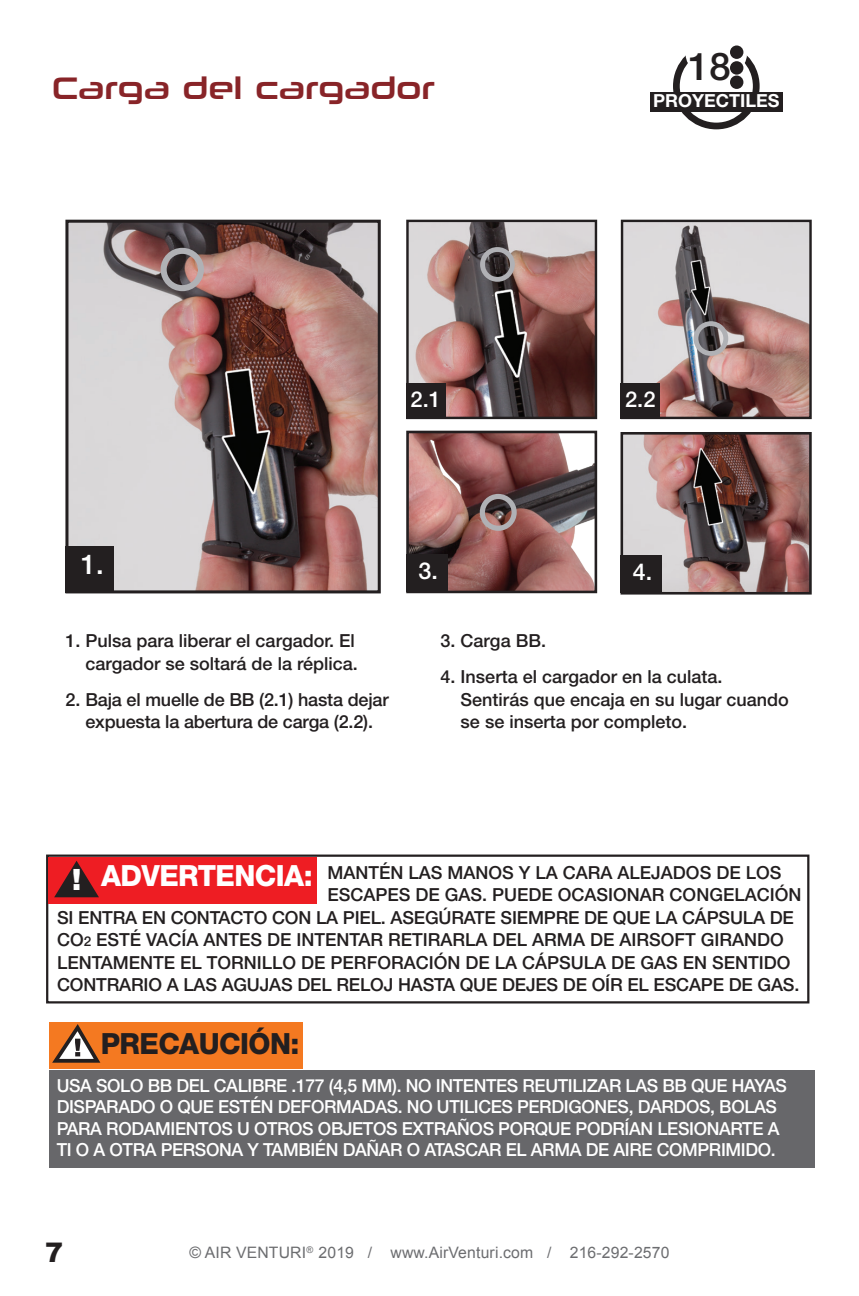
<style>
.page{position:relative;width:859px;height:1296px;background:#fff}
.page>*{position:absolute;margin:0;border:0;box-sizing:border-box;transform-origin:0 0}
.t1{font:500 38.25px "Helvetica Neue LT Std";color:#231f20}
.t2{font:31.5px "Neuropolitical Rg";color:#882428}
.t3{font:800 29.25px "Helvetica Neue LT Std";letter-spacing:-.02em;color:#fff}
.t4{font:800 29.25px "Helvetica Neue LT Std";letter-spacing:-.02em;color:#231f20}
.t5{font:900 29.25px "Arial";color:#fff}
.t6{font:500 27.22px "Helvetica Neue LT Std";color:#fff}
.t7{font:900 27px "Arial";color:#231f20}
.t8{font:500 23.4px "Helvetica Neue LT Std";color:#fff}
.t9{font:500 21.82px "Helvetica Neue LT Std";color:#fff}
.t10{font:500 18px/22.5px "Helvetica Neue LT Std";color:#231f20;text-align:center}
.t11{font:500 18px/21.6px "Helvetica Neue LT Std";letter-spacing:-.02em;color:#fff}
.t12{font:700 18px "Helvetica Neue LT Std";color:#fff}
.t13{font:15.75px "Arial";letter-spacing:.01em;color:#6c6d70}
.s1{font-size:13.5px}
</style>
<div class="page">
<img style="left:69px;top:224px;width:308px;height:365px">
<div style="left:65px;top:220px;width:316px;height:373px;border:3px solid #231f20"></div>
<div style="left:65px;top:547px;width:49px;height:46px;background:#231f20"></div>
<div style="left:46px;top:855px;width:763px;height:149px;border:2px solid #231f20"></div>
<div style="left:48px;top:857px;width:268px;height:46px;background:#ee1d23"></div>
<svg style="left:54px;top:861px;width:45px;height:36px"></svg>
<img style="left:410px;top:435px;width:183px;height:154px">
<div style="left:406px;top:431px;width:191px;height:162px;border:3px solid #231f20"></div>
<div style="left:406px;top:554px;width:42px;height:38px;background:#231f20"></div>
<div style="left:673px;top:43px;width:86px;height:86px;border:7px solid #231f20;border-radius:50%"></div>
<div style="left:650px;top:92px;width:132px;height:19px;background:#231f20"></div>
<div style="left:685px;top:32px;width:62px;height:45px;background:#fff;border-radius:50%"></div>
<div style="left:730px;top:76px;width:13px;height:13px;background:#231f20;border-radius:50%"></div>
<div style="left:730px;top:61px;width:13px;height:14px;background:#231f20;border-radius:50%"></div>
<div style="left:730px;top:45px;width:13px;height:14px;background:#231f20;border-radius:50%"></div>
<div style="left:49px;top:1070px;width:765px;height:98px;background:#67676a"></div>
<div style="left:49px;top:1022px;width:253px;height:46px;background:#f47921"></div>
<svg style="left:52px;top:1024px;width:49px;height:39px"></svg>
<div style="left:161px;top:248px;width:43px;height:43px;border:6px solid #b0b1b5;border-radius:50%"></div>
<div style="left:480px;top:494px;width:37px;height:37px;border:5px solid #b0b1b5;border-radius:50%"></div>
<img style="left:409px;top:223px;width:185px;height:193px">
<div style="left:406px;top:220px;width:191px;height:199px;border:2px solid #231f20"></div>
<div style="left:406px;top:384px;width:39px;height:35px;background:#231f20"></div>
<img style="left:624px;top:436px;width:183px;height:155px">
<div style="left:620px;top:432px;width:191px;height:163px;border:3px solid #231f20"></div>
<div style="left:620px;top:555px;width:42px;height:38px;background:#231f20"></div>
<img style="left:624px;top:223px;width:184px;height:193px">
<div style="left:621px;top:220px;width:190px;height:199px;border:2px solid #231f20"></div>
<div style="left:621px;top:384px;width:39px;height:35px;background:#231f20"></div>
<div style="left:480px;top:247px;width:35px;height:35px;border:5px solid #b0b1b5;border-radius:50%"></div>
<div style="left:693px;top:321px;width:35px;height:35px;border:5px solid #b0b1b5;border-radius:50%"></div>
<p class="t2" style="left:52px;top:68px;width:384px">Carga del cargador</p>
<p class="t6" style="left:81px;top:548px;width:24px">1.</p>
<p class="t9" style="left:410px;top:386px;width:32px">2.1</p>
<p class="t8" style="left:418px;top:557px;width:21px">3.</p>
<p class="t1" style="left:688px;top:43px;width:44px">18</p>
<p class="t12" style="left:653px;top:90px;width:128px">PROYECTILES</p>
<p class="t9" style="left:625px;top:386px;width:32px">2.2</p>
<p class="t8" style="left:633px;top:558px;width:21px">4.</p>
<p class="t10" style="left:65px;top:629px;width:291px">1. Pulsa para liberar el cargador. El</p>
<p class="t10" style="left:85px;top:652px;width:274px">cargador se soltará de la réplica.</p>
<p class="t10" style="left:65px;top:688px;width:325px">2. Baja el muelle de BB (2.1) hasta dejar expuesta la abertura de carga (2.2).</p>
<p class="t10" style="left:440px;top:629px;width:107px">3. Carga BB.</p>
<p class="t10" style="left:460px;top:665px;width:330px;text-align:left;text-indent:-20px">4. Inserta el cargador en la culata.<br>Sentirás que encaja en su lugar cuando se se inserta por completo.</p>
<p class="t10" style="left:327px;top:861px;width:455px">MANTÉN LAS MANOS Y LA CARA ALEJADOS DE LOS</p>
<p class="t10" style="left:327px;top:883px;width:475px">ESCAPES DE GAS. PUEDE OCASIONAR CONGELACIÓN</p>
<p class="t10" style="left:57px;top:906px;width:738px">SI ENTRA EN CONTACTO CON LA PIEL. ASEGÚRATE SIEMPRE DE QUE LA CÁPSULA DE</p>
<p class="t10" style="left:57px;top:928px;width:728px">CO<span class="s1">2</span> ESTÉ VACÍA ANTES DE INTENTAR RETIRARLA DEL ARMA DE AIRSOFT GIRANDO</p>
<p class="t10" style="left:57px;top:951px;width:735px">LENTAMENTE EL TORNILLO DE PERFORACIÓN DE LA CÁPSULA DE GAS EN SENTIDO</p>
<p class="t10" style="left:57px;top:973px;width:743px">CONTRARIO A LAS AGUJAS DEL RELOJ HASTA QUE DEJES DE OÍR EL ESCAPE DE GAS.</p>
<p class="t5" style="left:72px;top:859px;width:11px">!</p>
<p class="t3" style="left:101px;top:858px;width:213px">ADVERTENCIA:</p>
<p class="t4" style="left:101px;top:1026px;width:200px">PRECAUCIÓN:</p>
<p class="t11" style="left:57px;top:1074px;width:731px">USA SOLO BB DEL CALIBRE .177 (4,5 MM). NO INTENTES REUTILIZAR LAS BB QUE HAYAS DISPARADO O QUE ESTÉN DEFORMADAS. NO UTILICES PERDIGONES, DARDOS, BOLAS PARA RODAMIENTOS U OTROS OBJETOS EXTRAÑOS PORQUE PODRÍAN LESIONARTE A TI O A OTRA PERSONA Y TAMBIÉN DAÑAR O ATASCAR EL ARMA DE AIRE COMPRIMIDO.</p>
<p class="t7" style="left:45px;top:1233px;width:20px">7</p>
<p class="t13" style="left:189px;top:1242px;width:481px">© AIR VENTURI<sup>®</sup> 2019 / www.AirVenturi.com / 216-292-2570</p>
</div>
